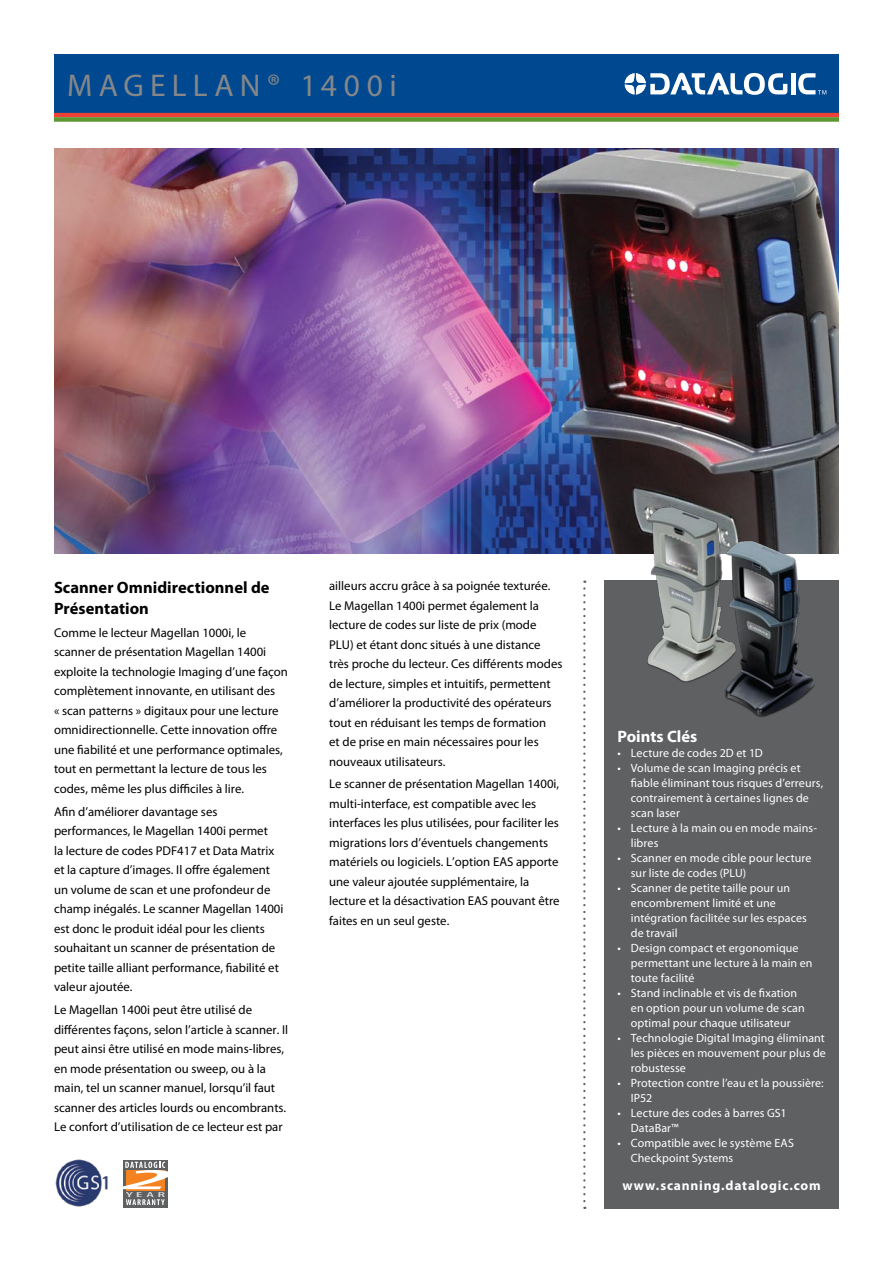
<style>
.page{position:relative;width:893px;height:1263px;background:#fff}
.page>*{position:absolute;margin:0;border:0;box-sizing:border-box;transform-origin:0 0}
.t1{font:31.5px "Myriad Pro";letter-spacing:.21em;color:#858789}
.t2{font:700 16.5px/21px "Myriad Pro";color:#000}
.t3{font:700 16.5px "Myriad Pro";color:#fff}
.t4{font:700 13.5px "Myriad Pro";letter-spacing:.06em;color:#fff}
.t5{font:12.75px/19.5px "Myriad Pro";color:#000}
.t6{font:12px/15px "Myriad Pro";letter-spacing:.005em;color:#fff}
</style>
<div class="page">
<div style="left:604px;top:580px;width:235px;height:629px;background:#5f6062"></div>
<svg style="left:583px;top:581px;width:2px;height:628px"></svg>
<div style="left:54px;top:54px;width:785px;height:59px;background:#004990"></div>
<hr style="left:54px;top:113px;width:785px;height:4px;background:#ef4135">
<div style="left:54px;top:117px;width:785px;height:5px;background:#5d9732"></div>
<hr style="left:791px;top:73px;width:4px;height:21px;background:#fff">
<svg style="left:625px;top:73px;width:162px;height:22px"></svg>
<svg style="left:798px;top:73px;width:28px;height:21px"></svg>
<img style="left:54px;top:149px;width:785px;height:404px">
<img style="left:55px;top:1159px;width:53px;height:48px">
<svg style="left:123px;top:1160px;width:44px;height:47px"></svg>
<svg style="left:123px;top:1162px;width:45px;height:43px"></svg>
<img style="left:617px;top:502px;width:216px;height:215px">
<h1 class="t1" style="left:67px;top:66px;width:55px">Magella</h1>
<h1 class="t1" style="left:240px;top:66px;width:158px">n® 1400i</h1>
<p class="t2" style="left:54px;top:576px;width:217px">Scanner Omnidirectionnel de<br>Présentation</p>
<p class="t5" style="left:54px;top:623px;width:235px">Comme le lecteur Magellan 1000i, le scanner de présentation Magellan 1400i exploite la technologie Imaging d’une façon complètement innovante, en utilisant des<br>« scan patterns » digitaux pour une lecture omnidirectionnelle. Cette innovation offre une fiabilité et une performance optimales, tout en permettant la lecture de tous les codes, même les plus difficiles à lire.</p>
<p class="t5" style="left:54px;top:801px;width:231px">Afin d’améliorer davantage ses performances, le Magellan 1400i permet<br>la lecture de codes PDF417 et Data Matrix et la capture d’images. Il offre également un volume de scan et une profondeur de champ inégalés. Le scanner Magellan 1400i est donc le produit idéal pour les clients souhaitant un scanner de présentation de petite taille alliant performance, fiabilité et valeur ajoutée.</p>
<p class="t5" style="left:54px;top:1000px;width:236px">Le Magellan 1400i peut être utilisé de différentes façons, selon l’article à scanner. Il peut ainsi être utilisé en mode mains-libres, en mode présentation ou sweep, ou à la main, tel un scanner manuel, lorsqu’il faut scanner des articles lourds ou encombrants.<br>Le confort d’utilisation de ce lecteur est par</p>
<p class="t5" style="left:329px;top:576px;width:235px">ailleurs accru grâce à sa poignée texturée.<br>Le Magellan 1400i permet également la lecture de codes sur liste de prix (mode PLU) et étant donc situés à une distance très proche du lecteur. Ces différents modes de lecture, simples et intuitifs, permettent d’améliorer la productivité des opérateurs tout en réduisant les temps de formation<br>et de prise en main nécessaires pour les nouveaux utilisateurs.</p>
<p class="t5" style="left:329px;top:774px;width:232px">Le scanner de présentation Magellan 1400i, multi-interface, est compatible avec les interfaces les plus utilisées, pour faciliter les migrations lors d’éventuels changements matériels ou logiciels. L’option EAS apporte une valeur ajoutée supplémentaire, la lecture et la désactivation EAS pouvant être faites en un seul geste.</p>
<p class="t3" style="left:617px;top:726px;width:81px">Points Clés</p>
<p class="t6" style="left:617px;top:745px;width:147px">• Lecture de codes 2D et 1D</p>
<p class="t6" style="left:631px;top:760px;width:194px;text-indent:-14px">• Volume de scan Imaging précis et fiable éliminant tous risques d’erreurs, contrairement à certaines lignes de scan laser</p>
<p class="t6" style="left:631px;top:820px;width:188px;text-indent:-14px">• Lecture à la main ou en mode mains&shy;libres</p>
<p class="t6" style="left:631px;top:850px;width:182px;text-indent:-14px">• Scanner en mode cible pour lecture sur liste de codes (PLU)</p>
<p class="t6" style="left:631px;top:880px;width:177px;text-indent:-14px">• Scanner de petite taille pour un encombrement limité et une intégration facilitée sur les espaces de travail</p>
<p class="t6" style="left:631px;top:940px;width:183px;text-indent:-14px">• Design compact et ergonomique permettant une lecture à la main en toute facilité</p>
<p class="t6" style="left:631px;top:985px;width:175px;text-indent:-14px">• Stand inclinable et vis de fixation en option pour un volume de scan optimal pour chaque utilisateur</p>
<p class="t6" style="left:631px;top:1030px;width:197px;text-align:justify;text-indent:-14px">• Technologie Digital Imaging éliminant les pièces en mouvement pour plus de robustesse</p>
<p class="t6" style="left:631px;top:1075px;width:194px;text-indent:-14px">• Protection contre l’eau et la poussière:<br>IP52</p>
<p class="t6" style="left:631px;top:1105px;width:157px;text-indent:-14px">• Lecture des codes à barres GS1<br>DataBar™</p>
<p class="t6" style="left:631px;top:1135px;width:165px;text-indent:-14px">• Compatible avec le système EAS<br>Checkpoint Systems</p>
<p class="t4" style="left:622px;top:1177px;width:200px">www.scanning.datalogic.com</p>
</div>
